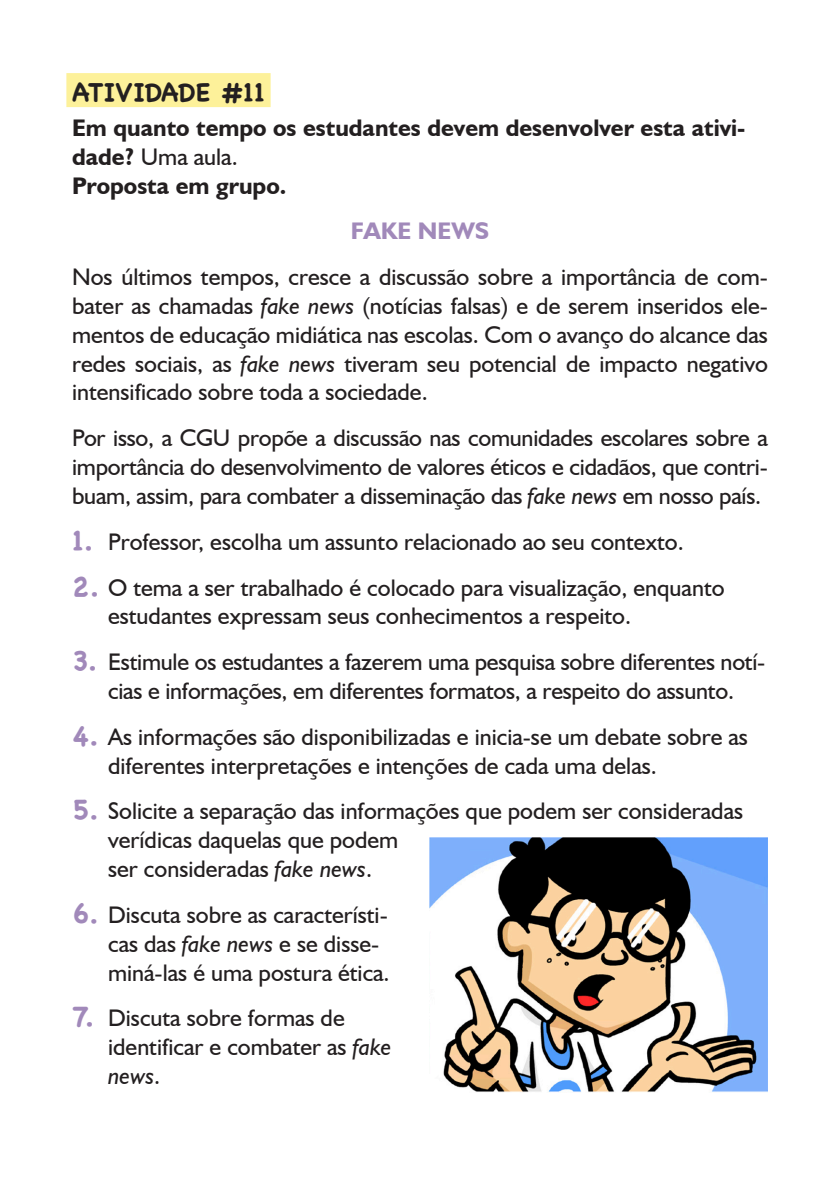
<style>
.page{position:relative;width:840px;height:1191px;background:#fff}
.page>*{position:absolute;margin:0;border:0;box-sizing:border-box;transform-origin:0 0}
.atividade{font:700 26px "Chalkboard";color:#231f20}
.TEXTO{font:24px/28.8px "Humanist 521 BT";color:#231f20}
.t1{font:700 24px/28.8px "Humanist 521 BT";color:#231f20}
.t2{font:700 24px "Humanist 521 BT";color:#a189ba}
.s1{font-weight:400}
.s2{font-style:italic}
.s3{font-family:"Chalkboard";font-weight:700;font-size:28px;color:#a189ba}
</style>
<div class="page">
<div style="left:66px;top:73px;width:204px;height:34px;background:#fdf19a"></div>
<img style="left:430px;top:838px;width:337px;height:254px">
<p class="atividade" style="left:72px;top:77px;width:194px">ATIVIDADE #11</p>
<p class="t1" style="left:72px;top:113px;width:674px">Em quanto tempo os estudantes devem desenvolver esta ativi&shy;dade? <span class="s1">Uma aula.</span></p>
<p class="t1" style="left:72px;top:170px;width:215px">Proposta em grupo.</p>
<p class="t2" style="left:350px;top:216px;width:140px">FAKE NEWS</p>
<p class="TEXTO" style="left:72px;top:262px;width:697px;text-align:justify">Nos últimos tempos, cresce a discussão sobre a importância de com&shy;bater as chamadas <span class="s2">fake news</span> (notícias falsas) e de serem inseridos ele&shy;mentos de educação midiática nas escolas. Com o avanço do alcance das redes sociais, as <span class="s2">fake news</span> tiveram seu potencial de impacto negativo intensificado sobre toda a sociedade.</p>
<p class="TEXTO" style="left:72px;top:423px;width:697px;text-align:justify">Por isso, a CGU propõe a discussão nas comunidades escolares sobre a importância do desenvolvimento de valores éticos e cidadãos, que contri&shy;buam, assim, para combater a disseminação das <span class="s2">fake news</span> em nosso país.</p>
<p class="TEXTO" style="left:72px;top:526px;width:612px"><span class="s3">1.</span> Professor, escolha um assunto relacionado ao seu contexto.</p>
<p class="TEXTO" style="left:108px;top:572px;width:617px;text-indent:-36px"><span class="s3">2.</span> O tema a ser trabalhado é colocado para visualização, enquanto estudantes expressam seus conhecimentos a respeito.</p>
<p class="TEXTO" style="left:72px;top:647px;width:694px;text-align:center"><span class="s3">3.</span> Estimule os estudantes a fazerem uma pesquisa sobre diferentes notí&shy;cias e informações, em diferentes formatos, a respeito do assunto.</p>
<p class="TEXTO" style="left:108px;top:721px;width:641px;text-indent:-36px"><span class="s3">4.</span> As informações são disponibilizadas e inicia-se um debate sobre as diferentes interpretações e intenções de cada uma delas.</p>
<p class="TEXTO" style="left:108px;top:796px;width:636px;text-indent:-36px"><span class="s3">5.</span> Solicite a separação das informações que podem ser consideradas verídicas daquelas que podem<br>ser consideradas <span class="s2">fake news</span>.</p>
<p class="TEXTO" style="left:108px;top:899px;width:283px;text-indent:-36px"><span class="s3">6.</span> Discuta sobre as característi&shy;cas das <span class="s2">fake news</span> e se disse&shy;miná-las é uma postura ética.</p>
<p class="TEXTO" style="left:108px;top:1003px;width:285px;text-indent:-36px"><span class="s3">7.</span> Discuta sobre formas de identificar e combater as <span class="s2">fake news</span>.</p>
</div>
